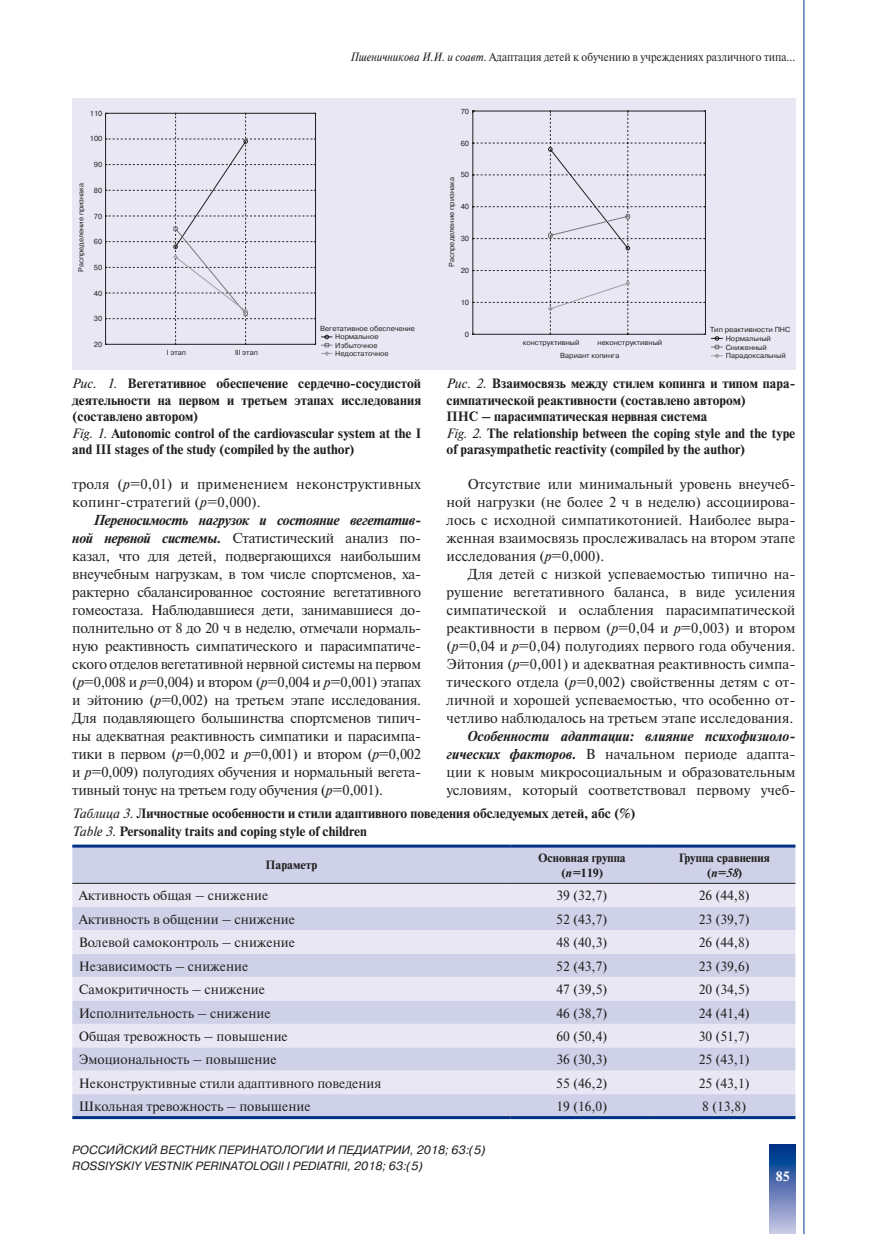
<style>
.page{position:relative;width:872px;height:1234px;background:#fff}
.page>*{position:absolute;margin:0;border:0;box-sizing:border-box;transform-origin:0 0}
.t1{font:14.4px/18px "Newton C";color:#231f20;text-align:justify}
.t2{font:700 13.5px/16.5px "Newton C";color:#231f20}
.t3{font:13.5px "Newton C";color:#231f20}
.t4{font:700 13.5px "Newton C";color:#fff}
.t5{font:italic 12px/16.5px "Pragmatica C";color:#231f20}
.t6{font:12px "Newton C";color:#231f20;scale:.9 1}
.t7{font:700 12px/15px "Newton C";color:#231f20;text-align:center}
.t8{font:7.35px/8.7px "Pragmatica C";letter-spacing:-.005em;color:#231f20}
.s1{font-style:italic}
.s2{font-weight:400;font-style:italic}
.s3{font-weight:700;font-style:italic}
</style>
<div class="page">
<svg style="left:770px;top:1144px;width:25px;height:89px;background:#5a78b3"></svg>
<hr style="left:803px;top:0;width:1px;height:1233px;background:#003186">
<div style="left:72px;top:847px;width:723px;height:35px;background:#ced1e7"></div>
<svg style="left:72px;top:883px;width:723px;height:210px;background:#dbdcec"></svg>
<div style="left:72px;top:1093px;width:723px;height:22px;background:#ced1e7"></div>
<hr style="left:72px;top:844px;width:439px;height:3px;background:#003186">
<hr style="left:511px;top:844px;width:142px;height:3px;background:#003186">
<hr style="left:653px;top:844px;width:142px;height:3px;background:#003186">
<hr style="left:72px;top:882px;width:439px;height:1px;background:#231f20">
<hr style="left:511px;top:882px;width:142px;height:1px;background:#231f20">
<hr style="left:653px;top:882px;width:142px;height:1px;background:#231f20">
<hr style="left:72px;top:1115px;width:439px;height:3px;background:#003186">
<hr style="left:511px;top:1115px;width:142px;height:3px;background:#003186">
<hr style="left:653px;top:1115px;width:142px;height:3px;background:#003186">
<div style="left:72px;top:98px;width:723px;height:271px;background:#e8e7f3"></div>
<svg style="left:472px;top:111px;width:251px;height:247px"></svg>
<svg style="left:105px;top:113px;width:227px;height:243px"></svg>
<p class="t8" style="left:90px;top:109px;width:14px">110</p>
<p class="t8" style="left:90px;top:135px;width:14px">100</p>
<p class="t8" style="left:77px;top:272px;width:90px;rotate:-90deg">Распределение признака</p>
<p class="t8" style="left:94px;top:160px;width:10px">90</p>
<p class="t8" style="left:94px;top:186px;width:10px">80</p>
<p class="t8" style="left:94px;top:212px;width:10px">70</p>
<p class="t8" style="left:94px;top:237px;width:10px">60</p>
<p class="t8" style="left:94px;top:263px;width:10px">50</p>
<p class="t8" style="left:94px;top:288px;width:10px">40</p>
<p class="t8" style="left:94px;top:314px;width:10px">30</p>
<p class="t8" style="left:94px;top:340px;width:10px">20</p>
<p class="t6" style="left:350px;top:50px;width:496px"><span class="s1">Пшеничникова И.И. и соавт.</span> Адаптация детей к обучению в учреждениях различного типа...</p>
<p class="t8" style="left:461px;top:107px;width:10px">70</p>
<p class="t8" style="left:461px;top:139px;width:10px">60</p>
<p class="t8" style="left:461px;top:171px;width:10px">50</p>
<p class="t8" style="left:447px;top:267px;width:91px;rotate:-90deg">Распределение признака</p>
<p class="t8" style="left:461px;top:202px;width:10px">40</p>
<p class="t8" style="left:461px;top:234px;width:10px">30</p>
<p class="t8" style="left:461px;top:266px;width:10px">20</p>
<p class="t8" style="left:335px;top:324px;width:81px;line-height:8.2px;text-indent:-15px">Вегетативное обеспечение<br>Нормальное<br>Избыточное</p>
<p class="t8" style="left:167px;top:347px;width:21px">I этап</p>
<p class="t8" style="left:235px;top:347px;width:24px">III этап</p>
<p class="t8" style="left:335px;top:349px;width:55px">Недостаточное</p>
<p class="t8" style="left:461px;top:298px;width:10px">10</p>
<p class="t8" style="left:465px;top:330px;width:6px">0</p>
<p class="t8" style="left:523px;top:338px;width:58px">конструктивный</p>
<p class="t8" style="left:560px;top:335px;width:104px;line-height:13.2px;text-indent:38px">неконструктивный<br>Вариант копинга</p>
<p class="t8" style="left:725px;top:325px;width:66px;text-indent:-16px">Тип реактивности ПНС<br>Нормальный<br>Сниженный<br>Парадоксальный</p>
<p class="t2" style="left:72px;top:375px;width:350px"><span class="s2">Рис. 1.</span> Вегетативное обеспечение сердечно-сосудистой деятельности на первом и третьем этапах исследования (составлено автором)<br><span class="s2">Fig. 1.</span> Autonomic control of the cardiovascular system at the I and III stages of the study (compiled by the author)</p>
<p class="t2" style="left:446px;top:375px;width:350px"><span class="s2">Рис. 2.</span> Взаимосвязь между стилем копинга и типом пара&shy;симпатической реактивности (составлено автором)<br>ПНС – парасимпатическая нервная система<br><span class="s2">Fig. 2.</span> The relationship between the coping style and the type of parasympathetic reactivity (compiled by the author)</p>
<p class="t1" style="left:72px;top:474px;width:350px">троля (<span class="s1">р</span>=0,01) и применением неконструктивных копинг-стратегий (<span class="s1">р</span>=0,000).</p>
<p class="t1" style="left:72px;top:510px;width:350px;text-indent:21px"><span class="s3">Переносимость нагрузок и состояние вегетатив&shy;ной нервной системы.</span> Статистический анализ по&shy;казал, что для детей, подвергающихся наибольшим внеучебным нагрузкам, в том числе спортсменов, ха&shy;рактерно сбалансированное состояние вегетативного гомеостаза. Наблюдавшиеся дети, занимавшиеся до&shy;полнительно от 8 до 20 ч в неделю, отмечали нормаль&shy;ную реактивность симпатического и парасимпатиче&shy;ского отделов вегетативной нервной системы на первом (<span class="s1">р</span>=0,008 и <span class="s1">р</span>=0,004) и втором (<span class="s1">р</span>=0,004 и <span class="s1">р</span>=0,001) этапах и эйтонию (<span class="s1">р</span>=0,002) на третьем этапе исследования.<br>Для подавляющего большинства спортсменов типич&shy;ны адекватная реактивность симпатики и парасимпа&shy;тики в первом (<span class="s1">р</span>=0,002 и <span class="s1">р</span>=0,001) и втором (<span class="s1">р</span>=0,002 и <span class="s1">р</span>=0,009) полугодиях обучения и нормальный вегета&shy;тивный тонус на третьем году обучения (<span class="s1">р</span>=0,001).</p>
<p class="t1" style="left:446px;top:474px;width:350px;text-indent:21px">Отсутствие или минимальный уровень внеучеб&shy;ной нагрузки (не более 2 ч в неделю) ассоциирова&shy;лось с исходной симпатикотонией. Наиболее выра&shy;женная взаимосвязь прослеживалась на втором этапе исследования (<span class="s1">р</span>=0,000).</p>
<p class="t1" style="left:446px;top:564px;width:350px;text-indent:21px">Для детей с низкой успеваемостью типично на&shy;рушение вегетативного баланса, в виде усиления симпатической и ослабления парасимпатической реактивности в первом (<span class="s1">р</span>=0,04 и <span class="s1">р</span>=0,003) и втором (<span class="s1">р</span>=0,04 и <span class="s1">р</span>=0,04) полугодиях первого года обучения.<br>Эйтония (<span class="s1">р</span>=0,001) и адекватная реактивность симпа&shy;тического отдела (<span class="s1">р</span>=0,002) свойственны детям с от&shy;личной и хорошей успеваемостью, что особенно от&shy;четливо наблюдалось на третьем этапе исследования.</p>
<p class="t1" style="left:446px;top:726px;width:350px;text-indent:21px"><span class="s3">Особенности адаптации: влияние психофизиоло&shy;гических факторов.</span> В начальном периоде адапта&shy;ции к новым микросоциальным и образовательным условиям, который соответствовал первому учеб-</p>
<p class="t2" style="left:72px;top:804px;width:564px;line-height:18px"><span class="s2">Таблица 3.</span> Личностные особенности и стили адаптивного поведения обследуемых детей, абс (%)<br><span class="s2">Table 3.</span> Personality traits and coping style of children</p>
<p class="t7" style="left:266px;top:857px;width:53px">Параметр</p>
<p class="t7" style="left:538px;top:850px;width:89px">Основная группа (<span class="s1">n=</span>119)</p>
<p class="t7" style="left:678px;top:850px;width:92px">Группа сравнения (<span class="s1">n=58</span>)</p>
<p class="t3" style="left:79px;top:888px;width:191px">Активность общая – снижение</p>
<p class="t3" style="left:556px;top:888px;width:53px">39 (32,7)</p>
<p class="t3" style="left:698px;top:888px;width:53px">26 (44,8)</p>
<p class="t3" style="left:79px;top:911px;width:218px">Активность в общении – снижение</p>
<p class="t3" style="left:556px;top:911px;width:53px">52 (43,7)</p>
<p class="t3" style="left:698px;top:911px;width:53px">23 (39,7)</p>
<p class="t3" style="left:79px;top:935px;width:218px">Волевой самоконтроль – снижение</p>
<p class="t3" style="left:556px;top:935px;width:53px">48 (40,3)</p>
<p class="t3" style="left:698px;top:935px;width:53px">26 (44,8)</p>
<p class="t3" style="left:79px;top:958px;width:171px">Независимость – снижение</p>
<p class="t3" style="left:556px;top:958px;width:53px">52 (43,7)</p>
<p class="t3" style="left:698px;top:958px;width:53px">23 (39,6)</p>
<p class="t3" style="left:79px;top:981px;width:188px">Самокритичность – снижение</p>
<p class="t3" style="left:556px;top:981px;width:53px">47 (39,5)</p>
<p class="t3" style="left:698px;top:981px;width:53px">20 (34,5)</p>
<p class="t3" style="left:79px;top:1005px;width:193px">Исполнительность – снижение</p>
<p class="t3" style="left:556px;top:1005px;width:53px">46 (38,7)</p>
<p class="t3" style="left:698px;top:1005px;width:53px">24 (41,4)</p>
<p class="t3" style="left:79px;top:1028px;width:211px">Общая тревожность – повышение</p>
<p class="t3" style="left:556px;top:1028px;width:53px">60 (50,4)</p>
<p class="t3" style="left:698px;top:1028px;width:53px">30 (51,7)</p>
<p class="t3" style="left:79px;top:1052px;width:200px">Эмоциональность – повышение</p>
<p class="t3" style="left:556px;top:1052px;width:53px">36 (30,3)</p>
<p class="t3" style="left:698px;top:1052px;width:53px">25 (43,1)</p>
<p class="t3" style="left:79px;top:1075px;width:304px">Неконструктивные стили адаптивного поведения</p>
<p class="t3" style="left:556px;top:1075px;width:53px">55 (46,2)</p>
<p class="t3" style="left:698px;top:1075px;width:53px">25 (43,1)</p>
<p class="t3" style="left:79px;top:1098px;width:233px">Школьная тревожность – повышение</p>
<p class="t3" style="left:556px;top:1098px;width:52px">19 (16,0)</p>
<p class="t3" style="left:702px;top:1098px;width:46px">8 (13,8)</p>
<p class="t5" style="left:72px;top:1141px;width:415px">РОССИЙСКИЙ ВЕСТНИК ПЕРИНАТОЛОГИИ И ПЕДИАТРИИ, 2018; 63:(5)<br>ROSSIYSKIY VESTNIK PERINATOLOGII I PEDIATRII, 2018; 63:(5)</p>
<p class="t4" style="left:775px;top:1168px;width:15px">85</p>
</div>
